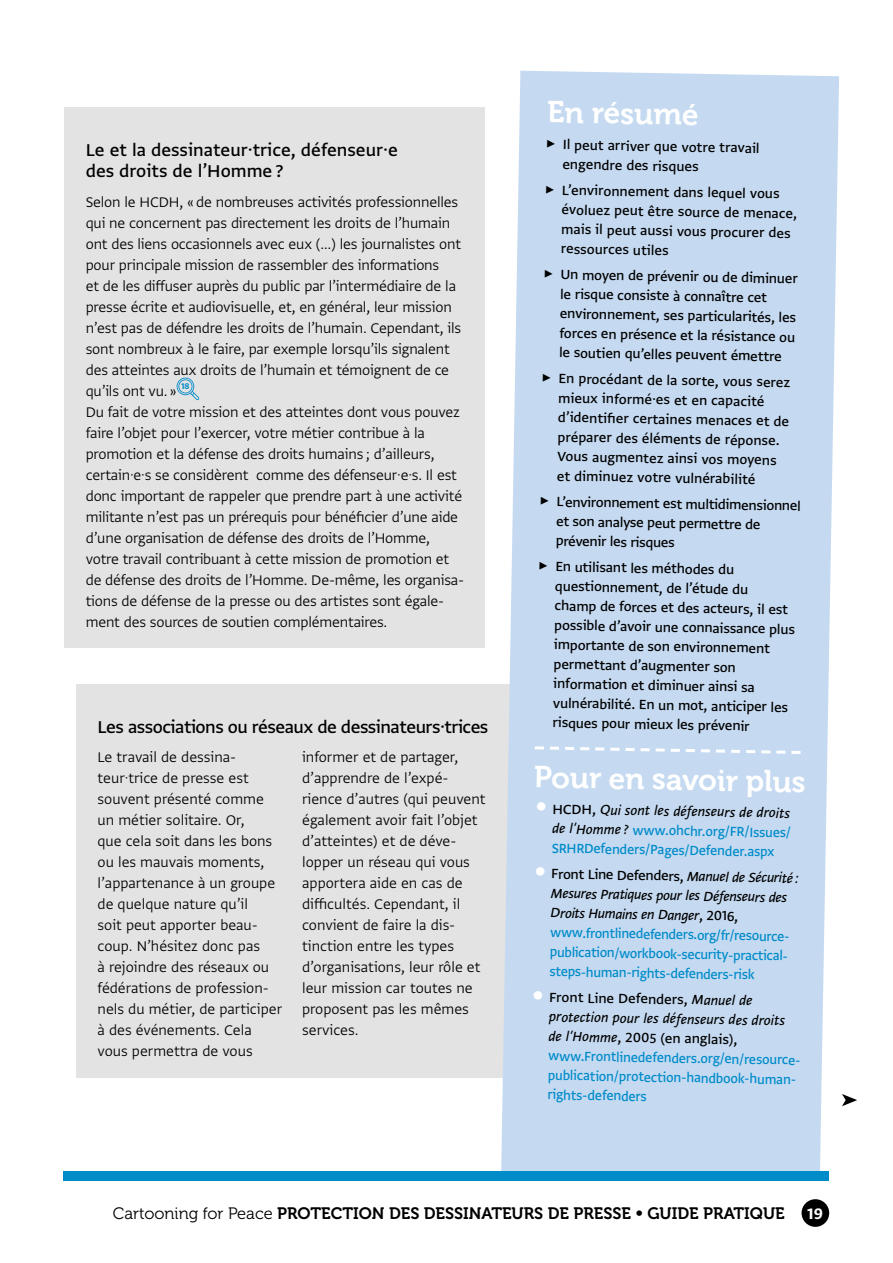
<style>
.page{position:relative;width:893px;height:1263px;background:#fff}
.page>*{position:absolute;margin:0;border:0;box-sizing:border-box;transform-origin:0 0}
.t1{font:30px "Museo 700";color:#fff}
.t2{font:500 20.25px/21px "Greta Sans Std";color:#000}
.t3{font:500 20.25px "Greta Sans Std";letter-spacing:-.02em;color:#000}
.t4{font:18px "Greta Sans Std Bld";color:#fff}
.t5{font:17.55px "Museo 700";color:#000}
.t6{font:300 16.5px/21px "Greta Sans Std";letter-spacing:-.01em;color:#000}
.t7{font:16.5px "Museo 700";color:#000}
.t8{font:500 15.75px/19.5px "Greta Sans Std";color:#000}
.t9{font:500 15.75px/19.5px "Greta Sans Std";color:#008bc9;scale:.95 1}
.t10{font:15.75px/19.5px "Greta Sans Std Med Ita";color:#000}
.s1{font-family:"Greta Text Std";font-weight:700;font-size:33px;color:#fff}
.s2{font-family:"Greta Sans Std";font-weight:500}
.s3{font-family:"Greta Sans Std Med Ita";font-weight:400;color:#000}
.s4{font-family:"Greta Sans Std Med Ita";font-weight:400}
.s5{color:#000}
.s6{font-family:"Museo 300"}
</style>
<div class="page">
<div style="left:76px;top:684px;width:477px;height:393px;background:#e3e3e3"></div>
<div style="left:501px;top:71px;width:338px;height:1100px;background:#c5daf1"></div>
<svg style="left:532px;top:745px;width:272px;height:10px;background:#cfe0f3"></svg>
<div style="left:64px;top:1171px;width:765px;height:9px;background:#008bc9"></div>
<div style="left:801px;top:1199px;width:28px;height:28px;background:#000;border-radius:50%"></div>
<div style="left:64px;top:108px;width:421px;height:540px;background:#e3e3e3"></div>
<svg style="left:177px;top:378px;width:22px;height:22px"></svg>
<svg style="left:842px;top:1094px;width:15px;height:12px"></svg>
<p class="t2" style="left:86px;top:139px;width:314px">Le et la dessinateur∙trice, défenseur∙e des droits de l’Homme ?</p>
<p class="t6" style="left:86px;top:191px;width:380px">Selon le HCDH, « de nombreuses activités professionnelles qui ne concernent pas directement les droits de l’humain ont des liens occasionnels avec eux (…) les journalistes ont pour principale mission de rassembler des informations<br>et de les diffuser auprès du public par l’intermédiaire de la presse écrite et audiovisuelle, et, en général, leur mission n’est pas de défendre les droits de l’humain. Cependant, ils sont nombreux à le faire, par exemple lorsqu’ils signalent des atteintes aux droits de l’humain et témoignent de ce qu’ils ont vu. » <sup>18<br></sup>Du fait de votre mission et des atteintes dont vous pouvez faire l’objet pour l’exercer, votre métier contribue à la promotion et la défense des droits humains ; d’ailleurs, certain∙e∙s se considèrent comme des défenseur∙e∙s. Il est donc important de rappeler que prendre part à une activité militante n’est pas un prérequis pour bénéficier d’une aide d’une organisation de défense des droits de l’Homme, votre travail contribuant à cette mission de promotion et de défense des droits de l’Homme. De-même, les organisa&shy;tions de défense de la presse ou des artistes sont égale&shy;ment des sources de soutien complémentaires.</p>
<p class="t3" style="left:98px;top:715px;width:392px">Les associations ou réseaux de dessinateurs∙trices</p>
<p class="t6" style="left:98px;top:746px;width:186px">Le travail de dessina&shy;teur∙trice de presse est souvent présenté comme un métier solitaire. Or,<br>que cela soit dans les bons ou les mauvais moments, l’appartenance à un groupe de quelque nature qu’il<br>soit peut apporter beau&shy;coup. N’hésitez donc pas<br>à rejoindre des réseaux ou fédérations de profession&shy;nels du métier, de participer à des événements. Cela vous permettra de vous</p>
<p class="t6" style="left:302px;top:746px;width:185px">informer et de partager, d’apprendre de l’expé&shy;rience d’autres (qui peuvent également avoir fait l’objet d’atteintes) et de déve&shy;lopper un réseau qui vous apportera aide en cas de difficultés. Cependant, il convient de faire la dis&shy;tinction entre les types d’organisations, leur rôle et leur mission car toutes ne proposent pas les mêmes services.</p>
<h1 class="t1" style="left:548px;top:95px;width:153px;rotate:1deg">En résumé</h1>
<p class="t8" style="left:563px;top:135px;width:198px;text-indent:-17px;rotate:1deg">✓ Il peut arriver que votre travail engendre des risques</p>
<p class="t8" style="left:562px;top:180px;width:237px;text-indent:-17px;rotate:1deg">✓ L’environnement dans lequel vous évoluez peut être source de menace, mais il peut aussi vous procurer des ressources utiles</p>
<p class="t8" style="left:561px;top:264px;width:239px;text-indent:-17px;rotate:1deg">✓ Un moyen de prévenir ou de diminuer le risque consiste à connaître cet environnement, ses particularités, les forces en présence et la résistance ou le soutien qu’elles peuvent émettre</p>
<p class="t8" style="left:559px;top:368px;width:233px;text-indent:-17px;rotate:1deg">✓ En procédant de la sorte, vous serez mieux informé∙es et en capacité d’identifi er certaines menaces et de préparer des éléments de réponse.<br>Vous augmentez ainsi vos moyens et diminuez votre vulnérabilité</p>
<p class="t8" style="left:557px;top:492px;width:246px;text-indent:-17px;rotate:1deg">✓ L’environnement est multidimensionnel et son analyse peut permettre de prévenir les risques</p>
<p class="t8" style="left:556px;top:556px;width:242px;text-indent:-17px;rotate:1deg">✓ En utilisant les méthodes du questionnement, de l’étude du<br>champ de forces et des acteurs, il est possible d’avoir une connaissance plus importante de son environnement permettant d’augmenter son information et diminuer ainsi sa vulnérabilité. En un mot, anticiper les risques pour mieux les prévenir</p>
<h1 class="t1" style="left:534px;top:760px;width:273px;rotate:1deg">Pour en savoir plus</h1>
<p class="t10" style="left:533px;top:798px;width:258px;rotate:1deg"><span class="s1">•</span> <span class="s2">HCDH,</span> Qui sont les défenseurs de droits</p>
<p class="t9" style="left:552px;top:818px;width:253px;rotate:1deg"><span class="s3">de l’Homme ?</span> www.ohchr.org/FR/Issues/<br>SRHRDefenders/Pages/Defender.aspx</p>
<p class="t8" style="left:532px;top:863px;width:268px;rotate:1deg"><span class="s1">•</span> Front Line Defenders, <span class="s4">Manuel de Sécurité :</span></p>
<p class="t10" style="left:551px;top:883px;width:238px;rotate:1deg">Mesures Pratiques pour les Défenseurs des<br>Droits Humains en Danger<span class="s2">, 2016,</span></p>
<p class="t9" style="left:550px;top:922px;width:256px;text-align:justify;rotate:1deg">www.frontlinedefenders.org/fr/resource&shy;publication/workbook-security-practical&shy;steps-human-rights-defenders-risk</p>
<p class="t8" style="left:530px;top:987px;width:224px;rotate:1deg"><span class="s1">•</span> Front Line Defenders, <span class="s4">Manuel de</span></p>
<p class="t10" style="left:549px;top:1006px;width:238px;rotate:1deg">protection pour les défenseurs des droits</p>
<p class="t9" style="left:549px;top:1026px;width:270px;rotate:1deg"><span class="s3">de l’Homme</span><span class="s5">, 2005 (en anglais), </span>www.Frontlinedefenders.org/en/resource&shy;publication/protection-handbook-human&shy;rights-defenders</p>
<p class="t5" style="left:64px;top:1204px;width:722px">GUIDE PRATIQUE D’AIDE AUX DESSINATEURS·TRICES DE PRESSE <span class="s6">Cartooning for peace</span></p>
<p class="t7" style="left:113px;top:1204px;width:673px"><span class="s6">Cartooning for Peace</span> PROTECTION DES DESSINATEURS DE PRESSE • GUIDE PRATIQUE</p>
<p class="t4" style="left:807px;top:1203px;width:17px">19</p>
</div>
